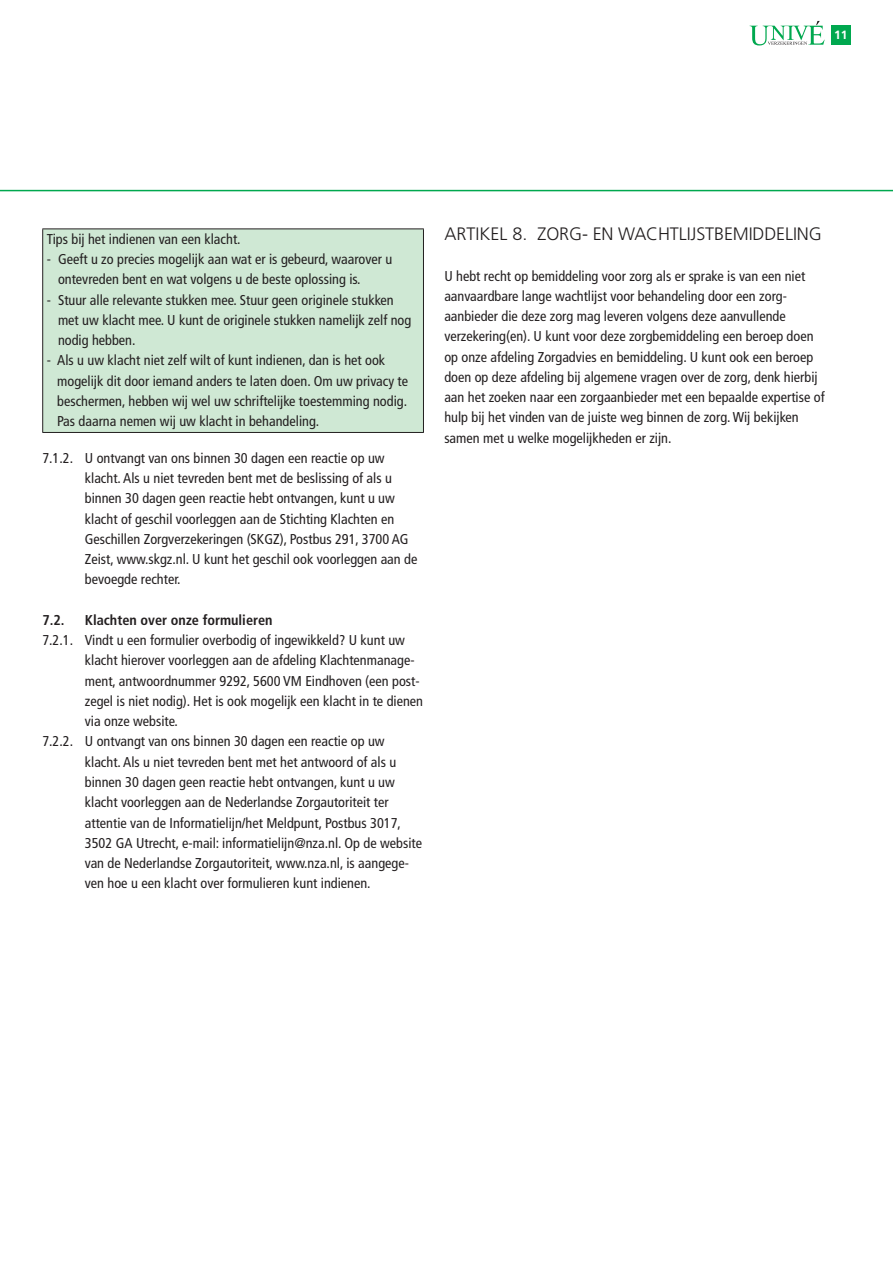
<style>
.page{position:relative;width:893px;height:1263px;background:#fff}
.page>*{position:absolute;margin:0;border:0;box-sizing:border-box;transform-origin:0 0}
.t1{font:300 18px "Frutiger";letter-spacing:-.01em;color:#231f20}
.t2{font:condensed 14.25px/20.2px "Frutiger";color:#231f20}
.t3{font:700 condensed 14.25px "Frutiger";color:#231f20}
.t4{font:700 12px "Frutiger";color:#fff}
</style>
<div class="page">
<svg style="left:0;top:189px;width:892px;height:2px;background:#6acc98"></svg>
<div style="left:831px;top:26px;width:19px;height:19px;background:#00a84f"></div>
<svg style="left:749px;top:21px;width:75px;height:25px"></svg>
<div style="left:43px;top:229px;width:380px;height:203px;background:#cfe8d4"></div>
<hr style="left:42px;top:229px;width:382px;height:1px;background:#231f20">
<hr style="left:42px;top:229px;width:1px;height:203px;background:#231f20">
<hr style="left:423px;top:229px;width:1px;height:203px;background:#231f20">
<hr style="left:42px;top:432px;width:382px;height:1px;background:#231f20">
<p class="t4" style="left:834px;top:30px;width:15px">11</p>
<p class="t2" style="left:47px;top:230px;width:195px">Tips bij het indienen van een klacht.</p>
<p class="t2" style="left:58px;top:250px;width:336px;text-indent:-11px">- Geeft u zo precies mogelijk aan wat er is gebeurd, waarover u ontevreden bent en wat volgens u de beste oplossing is.</p>
<p class="t2" style="left:58px;top:291px;width:355px;text-indent:-11px">- Stuur alle relevante stukken mee. Stuur geen originele stukken met uw klacht mee. U kunt de originele stukken namelijk zelf nog nodig hebben.</p>
<p class="t2" style="left:57px;top:351px;width:352px;text-indent:-10px">- Als u uw klacht niet zelf wilt of kunt indienen, dan is het ook mogelijk dit door iemand anders te laten doen. Om uw privacy te beschermen, hebben wij wel uw schriftelijke toestemming nodig.<br>Pas daarna nemen wij uw klacht in behandeling.</p>
<p class="t2" style="left:85px;top:449px;width:334px;text-indent:-43px">7.1.2. U ontvangt van ons binnen 30 dagen een reactie op uw klacht. Als u niet tevreden bent met de beslissing of als u binnen 30 dagen geen reactie hebt ontvangen, kunt u uw klacht of geschil voorleggen aan de Stichting Klachten en Geschillen Zorgverzekeringen (SKGZ), Postbus 291, 3700 AG Zeist, www.skgz.nl. U kunt het geschil ook voorleggen aan de bevoegde rechter.</p>
<p class="t3" style="left:42px;top:614px;width:24px">7.2.</p>
<p class="t3" style="left:85px;top:614px;width:189px">Klachten over onze formulieren</p>
<p class="t2" style="left:42px;top:631px;width:364px">7.2.1. Vindt u een formulier overbodig of ingewikkeld? U kunt uw</p>
<p class="t2" style="left:85px;top:652px;width:331px">klacht hierover voorleggen aan de afdeling Klachtenmanage-</p>
<p class="t2" style="left:85px;top:672px;width:336px">ment, antwoordnummer 9292, 5600 VM Eindhoven (een post-</p>
<p class="t2" style="left:85px;top:692px;width:340px">zegel is niet nodig). Het is ook mogelijk een klacht in te dienen</p>
<p class="t2" style="left:85px;top:712px;width:95px">via onze website.</p>
<p class="t2" style="left:42px;top:733px;width:344px">7.2.2. U ontvangt van ons binnen 30 dagen een reactie op uw</p>
<p class="t2" style="left:85px;top:753px;width:313px">klacht. Als u niet tevreden bent met het antwoord of als u</p>
<p class="t2" style="left:85px;top:773px;width:311px">binnen 30 dagen geen reactie hebt ontvangen, kunt u uw</p>
<p class="t2" style="left:85px;top:793px;width:305px">klacht voorleggen aan de Nederlandse Zorgautoriteit ter</p>
<p class="t2" style="left:85px;top:814px;width:317px">attentie van de Informatielijn/het Meldpunt, Postbus 3017,</p>
<p class="t2" style="left:85px;top:834px;width:339px">3502 GA Utrecht, e-mail: informatielijn@nza.nl. Op de website</p>
<p class="t2" style="left:85px;top:854px;width:325px">van de Nederlandse Zorgautoriteit, www.nza.nl, is aangege-</p>
<p class="t2" style="left:85px;top:874px;width:287px">ven hoe u een klacht over formulieren kunt indienen.</p>
<p class="t1" style="left:444px;top:227px;width:379px">ARTIKEL 8. ZORG- EN WACHTLIJSTBEMIDDELING</p>
<p class="t2" style="left:444px;top:267px;width:382px">U hebt recht op bemiddeling voor zorg als er sprake is van een niet aanvaardbare lange wachtlijst voor behandeling door een zorg&shy;aanbieder die deze zorg mag leveren volgens deze aanvullende verzekering(en). U kunt voor deze zorgbemiddeling een beroep doen op onze afdeling Zorgadvies en bemiddeling. U kunt ook een beroep doen op deze afdeling bij algemene vragen over de zorg, denk hierbij aan het zoeken naar een zorgaanbieder met een bepaalde expertise of hulp bij het vinden van de juiste weg binnen de zorg. Wij bekijken samen met u welke mogelijkheden er zijn.</p>
</div>
